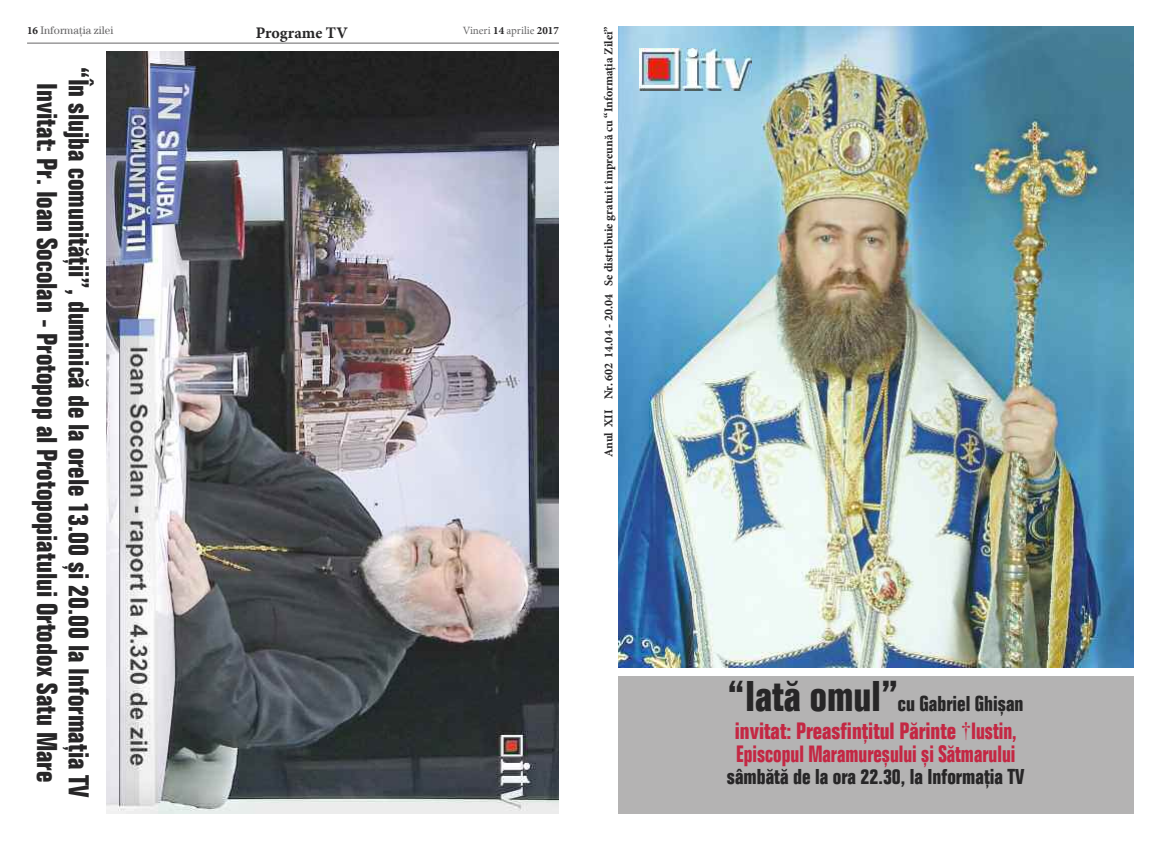
<style>
.page{position:relative;width:1163px;height:844px;background:#fff}
.page>*{position:absolute;margin:0;border:0;box-sizing:border-box;transform-origin:0 0}
.t1{font:condensed 28px/31.7px "IZ BC Folio";color:#272627;text-align:center}
.t2{font:condensed 23px/23.2px "IZ BC Folio";color:#c42743}
.t3{font:condensed 21px "IZ BC Folio";color:#272627}
.t4{font:16px "IZ Minion Pro Bold";color:#272627}
.t5{font:12px "IZ Minion Pro Bold";color:#272627}
.t6{font:11px "IZ Minion Pro Regular";color:#686768}
.t7{font:11px "IZ Century Std Book";color:#686768}
.s1{font-family:"IZ Minion Pro Bold";color:#272627}
.s2{font-size:42px}
.s3{font-family:"Times New Roman";font-stretch:normal;font-size:20px}
</style>
<div class="page">
<hr style="left:27px;top:43px;width:532px;height:1px;background:#686768">
<img style="left:106px;top:51px;width:453px;height:762px">
<img style="left:618px;top:26px;width:515px;height:641px">
<div style="left:618px;top:675px;width:515px;height:138px;background:#b4b3b3"></div>
<img style="left:639px;top:48px;width:112px;height:42px">
<p class="t7" style="left:27px;top:27px;width:88px"><span class="s1">16</span> Informa\ia zilei</p>
<p class="t4" style="left:256px;top:26px;width:94px">Programe TV</p>
<p class="t6" style="left:462px;top:26px;width:98px">vineri <span class="s1">14</span> aprilie <span class="s1">2017</span></p>
<p class="t5" style="left:603px;top:457px;width:432px;rotate:-90deg">Anul XII Nr. 602 14.04 - 20.04 Se distribuie gratuit `mpreun[ cu “Informa\ia Zilei”</p>
<p class="t1" style="left:92px;top:67px;width:732px;rotate:90deg">“~n slujba comunit[\ii”, duminic[ de la orele 13.00 ;i 20.00 la Informa\ia TV<br>Invitat&lt; Pr. Ioan Socolan - Protopop al Protopopiatului Ortodox Satu Mare</p>
<p class="t3" style="left:727px;top:695px;width:297px"><span class="s2">“Iat[ omul”</span>cu Gabriel Ghi;an</p>
<p class="t2" style="left:734px;top:721px;width:283px">invitat&lt; Preasfin\itul P[rinte <span class="s3">†</span>Iustin,<br>Episcopul Maramure;ului ;i S[tmarului</p>
<p class="t3" style="left:726px;top:768px;width:299px">s]mb[t[ de la ora 22.30, la Informa\ia TV</p>
</div>
